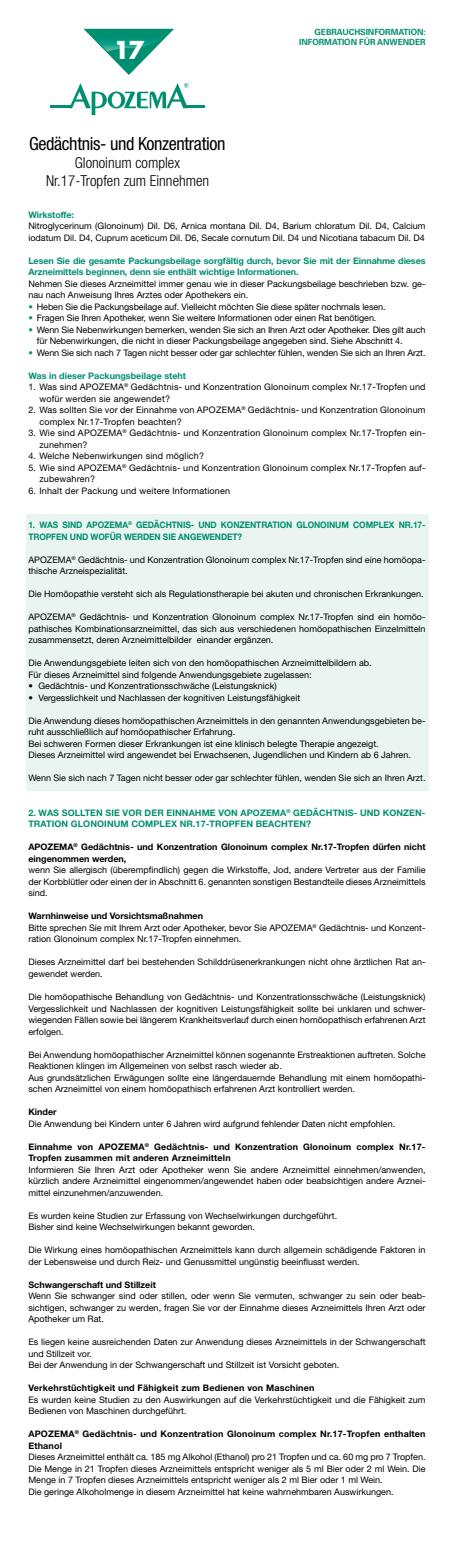
<style>
.page{position:relative;width:454px;height:1554px;background:#fff}
.page>*{position:absolute;margin:0;border:0;box-sizing:border-box;transform-origin:0 0}
.t1{font:700 24px "Futura Std";color:#fff}
.t2{font:condensed 18.1px "Helvetica Neue LT Std";letter-spacing:-.02em;color:#000}
.t3{font:300 condensed 15.1px/17.8px "Helvetica Neue LT Std";color:#000;text-align:center}
.t4{font:9px/11.5px "Helvetica Neue LT Std";color:#000}
.t5{font:9px/11.5px "Helvetica Neue LT Std";letter-spacing:.02em;color:#000}
.t6{font:700 9px/11.5px "Helvetica Neue LT Std";letter-spacing:.02em;color:#000}
.t7{font:700 9px/11.5px "Helvetica Neue LT Std";letter-spacing:-.01em;color:#008f70}
.t8{font:700 9px/11.5px "Helvetica Neue LT Std";color:#000}
.t9{font:700 9px/11.5px "Helvetica Neue LT Std";letter-spacing:.01em;color:#008f70}
.t10{font:700 9px/11.5px "Helvetica Neue LT Std";letter-spacing:-.01em;color:#008f70;scale:.93 1}
.t11{font:700 8.5px/10.2px "Univers LT Std";letter-spacing:-.005em;color:#008f70;text-align:right}
.s1{color:#008f70}
.s2{font-weight:700}
</style>
<div class="page">
<div style="left:26px;top:514px;width:402px;height:276px;background:#eaf4f1"></div>
<svg style="left:83px;top:28px;width:91px;height:47px"></svg>
<hr style="left:51px;top:105px;width:21px;height:3px;background:#008f70">
<hr style="left:183px;top:105px;width:22px;height:3px;background:#008f70">
<svg style="left:69px;top:83px;width:119px;height:32px"></svg>
<h1 class="t1" style="left:113px;top:34px;width:33px">17</h1>
<h2 class="t2" style="left:29px;top:133px;width:198px">Gedächtnis- und Konzentration</h2>
<h3 class="t3" style="left:46px;top:153px;width:165px">Glonoinum complex<br>Nr.17-Tropfen zum Einnehmen</h3>
<p class="t11" style="left:299px;top:26px;width:128px">GEBRAUCHSINFORMATION:<br>INFORMATION FÜR ANWENDER</p>
<p class="t7" style="left:28px;top:208px;width:47px">Wirkstoffe:</p>
<p class="t4" style="left:28px;top:220px;width:398px">Nitroglycerinum (Glonoinum) Dil. D6, Arnica montana Dil. D4, Barium chloratum Dil. D4, Calcium iodatum Dil. D4, Cuprum aceticum Dil. D6, Secale cornutum Dil. D4 und Nicotiana tabacum Dil. D4</p>
<p class="t7" style="left:28px;top:254px;width:398px">Lesen Sie die gesamte Packungsbeilage sorgfältig durch, bevor Sie mit der Einnahme dieses<br>Arzneimittels beginnen, denn sie enthält wichtige Informationen.</p>
<p class="t4" style="left:28px;top:278px;width:398px">Nehmen Sie dieses Arzneimittel immer genau wie in dieser Packungsbeilage beschrieben bzw. ge&shy;nau nach Anweisung Ihres Arztes oder Apothekers ein.</p>
<p class="t4" style="left:28px;top:301px;width:358px"><span class="s1">•</span> Heben Sie die Packungsbeilage auf. Vielleicht möchten Sie diese später nochmals lesen.</p>
<p class="t4" style="left:28px;top:312px;width:349px"><span class="s1">•</span> Fragen Sie Ihren Apotheker, wenn Sie weitere Informationen oder einen Rat benötigen.</p>
<p class="t4" style="left:37px;top:324px;width:390px;text-indent:-9px"><span class="s1">•</span> Wenn Sie Nebenwirkungen bemerken, wenden Sie sich an Ihren Arzt oder Apotheker. Dies gilt auch für Nebenwirkungen, die nicht in dieser Packungsbeilage angegeben sind. Siehe Abschnitt 4.</p>
<p class="t4" style="left:28px;top:347px;width:398px"><span class="s1">•</span> Wenn Sie sich nach 7 Tagen nicht besser oder gar schlechter fühlen, wenden Sie sich an Ihren Arzt.</p>
<p class="t7" style="left:28px;top:369px;width:159px">Was in dieser Packungsbeilage steht</p>
<p class="t5" style="left:39px;top:381px;width:387px;text-indent:-11px">1. Was sind APOZEMA<sup>®</sup> Gedächtnis- und Konzentration Glonoinum complex Nr.17-Tropfen und wofür werden sie angewendet?</p>
<p class="t5" style="left:39px;top:404px;width:387px;text-indent:-11px">2. Was sollten Sie vor der Einnahme von APOZEMA<sup>®</sup> Gedächtnis- und Konzentration Glonoinum complex Nr.17-Tropfen beachten?</p>
<p class="t5" style="left:39px;top:427px;width:387px;text-indent:-11px">3. Wie sind APOZEMA<sup>®</sup> Gedächtnis- und Konzentration Glonoinum complex Nr.17-Tropfen ein&shy;zunehmen?</p>
<p class="t5" style="left:28px;top:450px;width:177px">4. Welche Nebenwirkungen sind möglich?</p>
<p class="t5" style="left:39px;top:462px;width:387px;text-indent:-11px">5. Wie sind APOZEMA<sup>®</sup> Gedächtnis- und Konzentration Glonoinum complex Nr.17-Tropfen auf&shy;zubewahren?</p>
<p class="t5" style="left:28px;top:485px;width:203px">6. Inhalt der Packung und weitere Informationen</p>
<p class="t10" style="left:28px;top:519px;width:428px">1. WAS SIND APOZEMA<sup>®</sup> GEDÄCHTNIS- UND KONZENTRATION GLONOINUM COMPLEX NR.17-<br>TROPFEN UND WOFÜR WERDEN SIE ANGEWENDET?</p>
<p class="t4" style="left:28px;top:554px;width:398px">APOZEMA<sup>®</sup> Gedächtnis- und Konzentration Glonoinum complex Nr.17-Tropfen sind eine homöopa&shy;thische Arzneispezialität.</p>
<p class="t4" style="left:28px;top:588px;width:396px">Die Homöopathie versteht sich als Regulationstherapie bei akuten und chronischen Erkrankungen.</p>
<p class="t4" style="left:28px;top:611px;width:398px;text-align:justify">APOZEMA<sup>®</sup> Gedächtnis- und Konzentration Glonoinum complex Nr.17-Tropfen sind ein homöo&shy;pathisches Kombinationsarzneimittel, das sich aus verschiedenen homöopathischen Einzelmitteln zusammensetzt, deren Arzneimittelbilder einander ergänzen.</p>
<p class="t4" style="left:28px;top:657px;width:345px">Die Anwendungsgebiete leiten sich von den homöopathischen Arzneimittelbildern ab.<br>Für dieses Arzneimittel sind folgende Anwendungsgebiete zugelassen:</p>
<p class="t4" style="left:28px;top:680px;width:250px">• Gedächtnis- und Konzentrationsschwäche (Leistungsknick)</p>
<p class="t4" style="left:28px;top:692px;width:273px">• Vergesslichkeit und Nachlassen der kognitiven Leistungsfähigkeit</p>
<p class="t4" style="left:28px;top:715px;width:398px">Die Anwendung dieses homöopathischen Arzneimittels in den genannten Anwendungsgebieten be&shy;ruht ausschließlich auf homöopathischer Erfahrung.<br>Bei schweren Formen dieser Erkrankungen ist eine klinisch belegte Therapie angezeigt.<br>Dieses Arzneimittel wird angewendet bei Erwachsenen, Jugendlichen und Kindern ab 6 Jahren.</p>
<p class="t4" style="left:28px;top:772px;width:398px">Wenn Sie sich nach 7 Tagen nicht besser oder gar schlechter fühlen, wenden Sie sich an Ihren Arzt.</p>
<p class="t9" style="left:28px;top:806px;width:398px">2. WAS SOLLTEN SIE VOR DER EINNAHME VON APOZEMA<sup>®</sup> GEDÄCHTNIS- UND KONZEN-<br>TRATION GLONOINUM COMPLEX NR.17-TROPFEN BEACHTEN?</p>
<p class="t8" style="left:28px;top:841px;width:398px">APOZEMA<sup>®</sup> Gedächtnis- und Konzentration Glonoinum complex Nr.17-Tropfen dürfen nicht eingenommen werden,</p>
<p class="t4" style="left:28px;top:864px;width:398px;text-align:justify">wenn Sie allergisch (überempfindlich) gegen die Wirkstoffe, Jod, andere Vertreter aus der Familie der Korbblütler oder einen der in Abschnitt 6. genannten sonstigen Bestandteile dieses Arzneimittels sind.</p>
<p class="t4" style="left:28px;top:910px;width:398px"><span class="s2">Warnhinweise und Vorsichtsmaßnahmen<br></span>Bitte sprechen Sie mit Ihrem Arzt oder Apotheker, bevor Sie APOZEMA<sup>®</sup> Gedächtnis- und Konzent&shy;ration Glonoinum complex Nr.17-Tropfen einnehmen.</p>
<p class="t4" style="left:28px;top:956px;width:398px">Dieses Arzneimittel darf bei bestehenden Schilddrüsenerkrankungen nicht ohne ärztlichen Rat an&shy;gewendet werden.</p>
<p class="t4" style="left:28px;top:991px;width:398px;text-align:justify">Die homöopathische Behandlung von Gedächtnis- und Konzentrationsschwäche (Leistungsknick)<br>Vergesslichkeit und Nachlassen der kognitiven Leistungsfähigkeit sollte bei unklaren und schwer&shy;wiegenden Fällen sowie bei längerem Krankheitsverlauf durch einen homöopathisch erfahrenen Arzt erfolgen.</p>
<p class="t4" style="left:28px;top:1048px;width:398px">Bei Anwendung homöopathischer Arzneimittel können sogenannte Erstreaktionen auftreten. Solche Reaktionen klingen im Allgemeinen von selbst rasch wieder ab.<br>Aus grundsätzlichen Erwägungen sollte eine längerdauernde Behandlung mit einem homöopathi&shy;schen Arzneimittel von einem homöopathisch erfahrenen Arzt kontrolliert werden.</p>
<p class="t6" style="left:28px;top:1105px;width:30px">Kinder</p>
<p class="t4" style="left:28px;top:1117px;width:368px">Die Anwendung bei Kindern unter 6 Jahren wird aufgrund fehlender Daten nicht empfohlen.</p>
<p class="t6" style="left:28px;top:1140px;width:398px">Einnahme von APOZEMA<sup>®</sup> Gedächtnis- und Konzentration Glonoinum complex Nr.17-<br>Tropfen zusammen mit anderen Arzneimitteln</p>
<p class="t4" style="left:28px;top:1163px;width:398px;text-align:justify">Informieren Sie Ihren Arzt oder Apotheker wenn Sie andere Arzneimittel einnehmen/anwenden, kürzlich andere Arzneimittel eingenommen/angewendet haben oder beabsichtigen andere Arznei&shy;mittel einzunehmen/anzuwenden.</p>
<p class="t4" style="left:28px;top:1209px;width:310px">Es wurden keine Studien zur Erfassung von Wechselwirkungen durchgeführt.<br>Bisher sind keine Wechselwirkungen bekannt geworden.</p>
<p class="t4" style="left:28px;top:1244px;width:398px">Die Wirkung eines homöopathischen Arzneimittels kann durch allgemein schädigende Faktoren in der Lebensweise und durch Reiz- und Genussmittel ungünstig beeinflusst werden.</p>
<p class="t8" style="left:28px;top:1278px;width:129px">Schwangerschaft und Stillzeit</p>
<p class="t4" style="left:28px;top:1290px;width:398px;text-align:justify">Wenn Sie schwanger sind oder stillen, oder wenn Sie vermuten, schwanger zu sein oder beab&shy;sichtigen, schwanger zu werden, fragen Sie vor der Einnahme dieses Arzneimittels Ihren Arzt oder Apotheker um Rat.</p>
<p class="t4" style="left:28px;top:1336px;width:398px">Es liegen keine ausreichenden Daten zur Anwendung dieses Arzneimittels in der Schwangerschaft und Stillzeit vor.<br>Bei der Anwendung in der Schwangerschaft und Stillzeit ist Vorsicht geboten.</p>
<p class="t6" style="left:28px;top:1381px;width:287px">Verkehrstüchtigkeit und Fähigkeit zum Bedienen von Maschinen</p>
<p class="t4" style="left:28px;top:1393px;width:398px">Es wurden keine Studien zu den Auswirkungen auf die Verkehrstüchtigkeit und die Fähigkeit zum<br>Bedienen von Maschinen durchgeführt.</p>
<p class="t6" style="left:28px;top:1427px;width:398px">APOZEMA<sup>®</sup> Gedächtnis- und Konzentration Glonoinum complex Nr.17-Tropfen enthalten<br>Ethanol</p>
<p class="t4" style="left:28px;top:1451px;width:398px">Dieses Arzneimittel enthält ca. 185 mg Alkohol (Ethanol) pro 21 Tropfen und ca. 60 mg pro 7 Tropfen.<br>Die Menge in 21 Tropfen dieses Arzneimittels entspricht weniger als 5 ml Bier oder 2 ml Wein. Die Menge in 7 Tropfen dieses Arzneimittels entspricht weniger als 2 ml Bier oder 1 ml Wein.<br>Die geringe Alkoholmenge in diesem Arzneimittel hat keine wahrnehmbaren Auswirkungen.</p>
</div>
